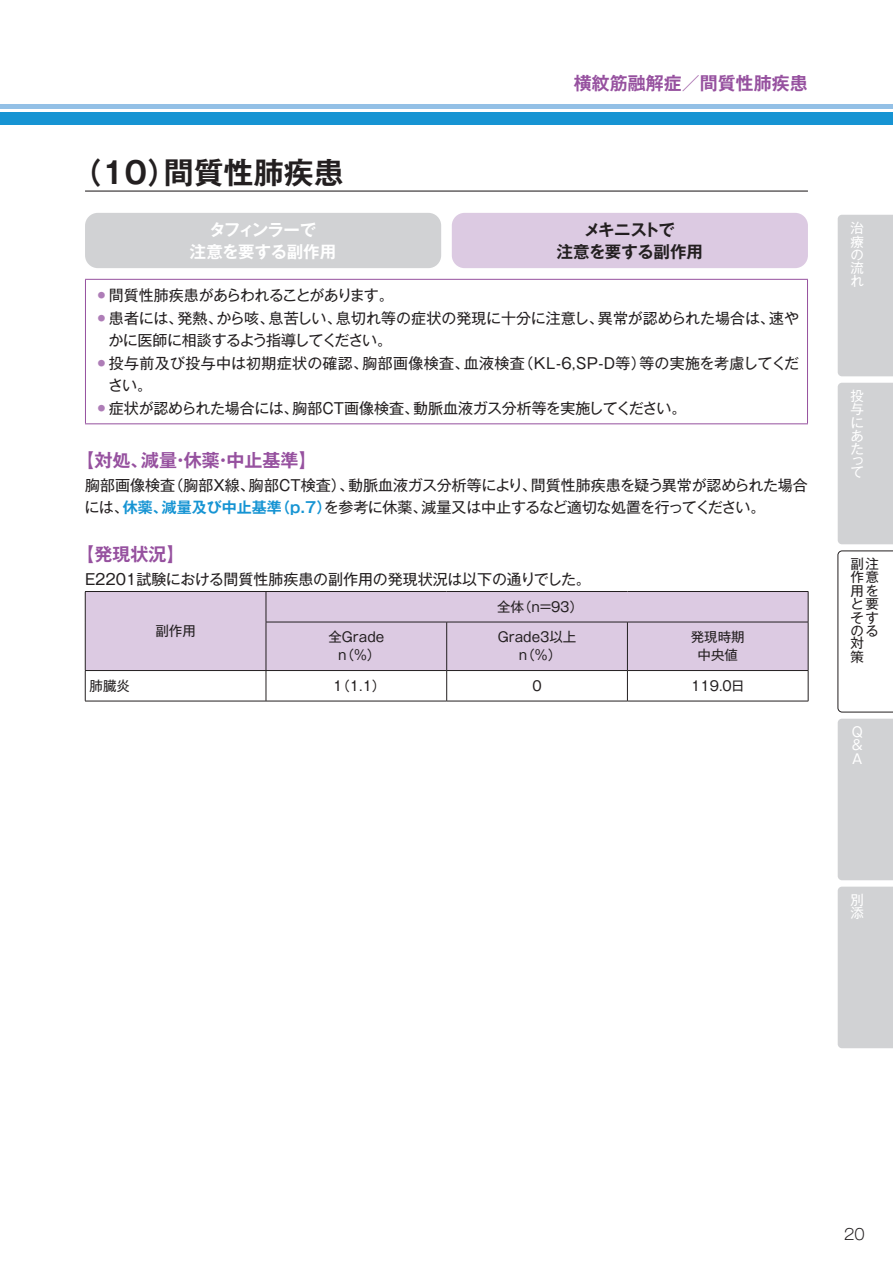
<style>
.page{position:relative;width:893px;height:1263px;background:#fff}
.page>*{position:absolute;margin:0;border:0;box-sizing:border-box;transform-origin:0 0}
.t1{font:700 30px "Gothic MB101 Pro De";color:#231f20}
.t2{font:700 18px "Gothic MB101 Pro De";color:#96519f}
.t3{font:700 16.5px/22.5px "Gothic MB101 Pro De";letter-spacing:-.03em;color:#fff;text-align:center}
.t4{font:700 16.5px/22.5px "Gothic MB101 Pro De";letter-spacing:-.03em;color:#231f20;text-align:center}
.t5{font:15px/22.5px "Gothic MB101 Pro";letter-spacing:-.005em;color:#231f20}
.t6{font:15px/22.5px "Gothic MB101 Pro";letter-spacing:.02em;color:#231f20}
.t7{font:15px "Gothic MB101 Pro";letter-spacing:-.04em;color:#231f20}
.t8{font:300 15px "Gothic MB101 Pro";color:#231f20}
.t9{font:13.5px/13.4px "Gothic MB101 Pro";color:#231f20;text-align:center}
.t10{font:13.5px/13.2px "Gothic MB101 Pro";color:#fff;text-align:justify}
.s1{font-family:"Gothic MB101 Pro De";font-weight:700;color:#1694d3}
</style>
<div class="page">
<div style="left:0;top:112px;width:893px;height:12px;background:#1694d3"></div>
<hr style="left:0;top:104px;width:893px;height:4px;background:#93c0e6">
<div style="left:838px;top:215px;width:55px;height:161px;background:#d1d2d4"></div>
<div style="left:838px;top:719px;width:55px;height:161px;background:#d1d2d4"></div>
<div style="left:838px;top:383px;width:55px;height:161px;background:#d1d2d4"></div>
<div style="left:838px;top:887px;width:55px;height:161px;background:#d1d2d4"></div>
<svg style="left:837px;top:550px;width:56px;height:162px"></svg>
<hr style="left:85px;top:191px;width:723px;height:1px;background:#231f20">
<div style="left:85px;top:213px;width:356px;height:55px;background:#d1d2d4;border-radius:13px"></div>
<div style="left:452px;top:213px;width:356px;height:55px;background:#dccae2;border-radius:13px"></div>
<hr style="left:85px;top:279px;width:723px;height:1px;background:#96519f">
<hr style="left:85px;top:280px;width:1px;height:143px;background:#96519f">
<hr style="left:807px;top:280px;width:1px;height:143px;background:#96519f">
<hr style="left:85px;top:423px;width:723px;height:1px;background:#96519f">
<div style="left:86px;top:592px;width:722px;height:78px;background:#dccae2"></div>
<hr style="left:85px;top:591px;width:181px;height:1px;background:#231f20">
<hr style="left:85px;top:592px;width:1px;height:30px;background:#231f20">
<hr style="left:266px;top:591px;width:181px;height:1px;background:#231f20">
<hr style="left:266px;top:592px;width:1px;height:30px;background:#231f20">
<hr style="left:447px;top:591px;width:180px;height:1px;background:#231f20">
<hr style="left:627px;top:591px;width:181px;height:1px;background:#231f20">
<hr style="left:85px;top:622px;width:1px;height:48px;background:#231f20">
<hr style="left:266px;top:622px;width:181px;height:1px;background:#231f20">
<hr style="left:266px;top:622px;width:1px;height:48px;background:#231f20">
<hr style="left:447px;top:622px;width:180px;height:1px;background:#231f20">
<hr style="left:446px;top:622px;width:1px;height:48px;background:#231f20">
<hr style="left:808px;top:592px;width:1px;height:30px;background:#231f20">
<hr style="left:627px;top:622px;width:181px;height:1px;background:#231f20">
<hr style="left:627px;top:622px;width:1px;height:48px;background:#231f20">
<hr style="left:808px;top:622px;width:1px;height:48px;background:#231f20">
<hr style="left:85px;top:670px;width:181px;height:1px;background:#231f20">
<hr style="left:85px;top:671px;width:1px;height:30px;background:#231f20">
<hr style="left:266px;top:670px;width:181px;height:1px;background:#231f20">
<hr style="left:266px;top:671px;width:1px;height:30px;background:#231f20">
<hr style="left:447px;top:670px;width:180px;height:1px;background:#231f20">
<hr style="left:446px;top:671px;width:1px;height:30px;background:#231f20">
<hr style="left:627px;top:670px;width:181px;height:1px;background:#231f20">
<hr style="left:627px;top:671px;width:1px;height:30px;background:#231f20">
<hr style="left:808px;top:671px;width:1px;height:30px;background:#231f20">
<hr style="left:85px;top:701px;width:181px;height:1px;background:#231f20">
<hr style="left:266px;top:701px;width:181px;height:1px;background:#231f20">
<hr style="left:447px;top:701px;width:180px;height:1px;background:#231f20">
<hr style="left:627px;top:701px;width:181px;height:1px;background:#231f20">
<p class="t2" style="left:574px;top:68px;width:235px">横紋筋融解症／間質性肺疾患</p>
<h1 class="t1" style="left:72px;top:147px;width:274px">（10）間質性肺疾患</h1>
<p class="t3" style="left:190px;top:216px;width:148px">タフィンラーで<br>注意を要する副作用</p>
<p class="t4" style="left:557px;top:216px;width:148px">メキニストで<br>注意を要する副作用</p>
<p class="t7" style="left:98px;top:283px;width:298px"><sup>●</sup> 間質性肺疾患があらわれることがあります。</p>
<p class="t5" style="left:109px;top:304px;width:692px;text-indent:-11px"><sup>●</sup> 患者には、発熱、から咳、息苦しい、息切れ等の症状の発現に十分に注意し、異常が認められた場合は、速やかに医師に相談するよう指導してください。</p>
<p class="t6" style="left:108px;top:349px;width:693px;text-indent:-10px"><sup>●</sup> 投与前及び投与中は初期症状の確認、胸部画像検査、血液検査（KL-6,SP-D等）等の実施を考慮してください。</p>
<p class="t5" style="left:98px;top:394px;width:590px"><sup>●</sup> 症状が認められた場合には、胸部CT画像検査、動脈血液ガス分析等を実施してください。</p>
<p class="t2" style="left:76px;top:445px;width:242px">【対処、減量・休薬・中止基準】</p>
<p class="t5" style="left:85px;top:472px;width:725px">胸部画像検査（胸部X線、胸部CT検査）、動脈血液ガス分析等により、間質性肺疾患を疑う異常が認められた場合には、<span class="s1">休薬、減量及び中止基準（p.7）</span>を参考に休薬、減量又は中止するなど適切な処置を行ってください。</p>
<p class="t2" style="left:76px;top:539px;width:110px">【発現状況】</p>
<p class="t5" style="left:85px;top:566px;width:507px">E2201試験における間質性肺疾患の副作用の発現状況は以下の通りでした。</p>
<p class="t9" style="left:155px;top:622px;width:42px">副作用</p>
<p class="t9" style="left:497px;top:598px;width:88px">全体（n=93）</p>
<p class="t9" style="left:328px;top:626px;width:58px;line-height:18px">全Grade n（%）</p>
<p class="t9" style="left:498px;top:626px;width:80px;line-height:18px">Grade3以上n（%）</p>
<p class="t9" style="left:691px;top:626px;width:55px;line-height:18px">発現時期中央値</p>
<p class="t9" style="left:90px;top:677px;width:42px">肺臓炎</p>
<p class="t9" style="left:333px;top:677px;width:54px">1（1.1）</p>
<p class="t9" style="left:532px;top:677px;width:11px">0</p>
<p class="t9" style="left:691px;top:677px;width:55px">119.0日</p>
<p class="t10" style="left:850px;top:219px;width:15px">治療の流れ</p>
<p class="t10" style="left:850px;top:387px;width:15px">投与にあた</p>
<p class="t10" style="left:850px;top:453px;width:14px;line-height:11.4px">って</p>
<p class="t9" style="left:850px;top:555px;width:29px;text-align:left">副注作意用をと要そすのる対策</p>
<p class="t10" style="left:852px;top:723px;width:12px">Q &amp; A</p>
<p class="t10" style="left:850px;top:891px;width:15px">別添</p>
<p class="t8" style="left:844px;top:1222px;width:22px">20</p>
</div>
